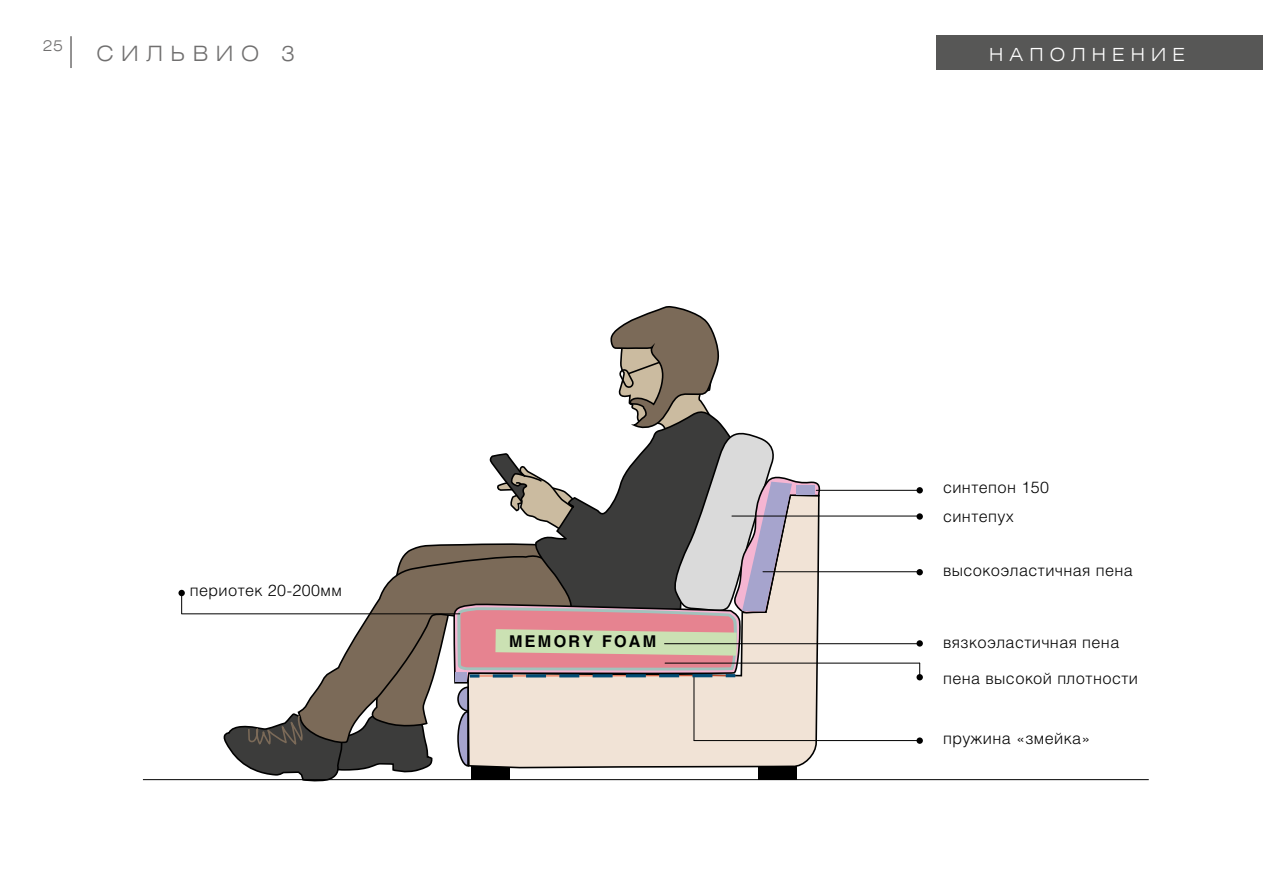
<style>
.page{position:relative;width:1263px;height:893px;background:#fff}
.page>*{position:absolute;margin:0;border:0;box-sizing:border-box;transform-origin:0 0}
.t1{font:21px "Helios Ext Light C";letter-spacing:.36em;color:#706f6f}
.t2{font:18px "Helios Ext Light C";letter-spacing:.34em;color:#fff}
.t3{font:16.05px/28.3px "Helios Light C";letter-spacing:.025em;color:#000}
.t4{font:700 16.05px "Helios C";letter-spacing:.14em;color:#000}
.t5{font:15px "Helios Ext Light C";color:#706f6f}
</style>
<div class="page">
<div style="left:936px;top:35px;width:327px;height:35px;background:#575756"></div>
<hr style="left:143px;top:779px;width:1006px;height:1px;background:#000">
<svg style="left:221px;top:306px;width:599px;height:476px"></svg>
<div style="left:796px;top:485px;width:19px;height:9px;background:#a6a4cd"></div>
<hr style="left:664px;top:643px;width:256px;height:1px;background:#000">
<hr style="left:182px;top:613px;width:278px;height:1px;background:#000">
<hr style="left:816px;top:490px;width:104px;height:1px;background:#000">
<hr style="left:732px;top:516px;width:188px;height:1px;background:#000">
<hr style="left:665px;top:663px;width:255px;height:1px;background:#000">
<hr style="left:694px;top:740px;width:226px;height:1px;background:#000">
<hr style="left:694px;top:677px;width:1px;height:63px;background:#000">
<div style="left:916px;top:640px;width:7px;height:7px;background:#000;border-radius:50%"></div>
<div style="left:916px;top:487px;width:7px;height:6px;background:#000;border-radius:50%"></div>
<div style="left:916px;top:513px;width:7px;height:7px;background:#000;border-radius:50%"></div>
<hr style="left:763px;top:571px;width:156px;height:1px;background:#000">
<div style="left:916px;top:569px;width:7px;height:6px;background:#000;border-radius:50%"></div>
<div style="left:916px;top:674px;width:7px;height:6px;background:#000;border-radius:50%"></div>
<div style="left:916px;top:737px;width:7px;height:7px;background:#000;border-radius:50%"></div>
<div style="left:178px;top:590px;width:7px;height:6px;background:#000;border-radius:50%"></div>
<svg style="left:181px;top:596px;width:1px;height:18px"></svg>
<hr style="left:70px;top:36px;width:2px;height:32px;background:#706f6f">
<p class="t5" style="left:43px;top:36px;width:22px">25</p>
<h1 class="t1" style="left:97px;top:41px;width:200px">СИЛЬВИО 3</h1>
<p class="t3" style="left:190px;top:576px;width:153px">периотек 20-200мм</p>
<p class="t4" style="left:509px;top:632px;width:149px">MEMORY FOAM</p>
<p class="t2" style="left:989px;top:43px;width:197px">НАПОЛНЕНИЕ</p>
<p class="t3" style="left:943px;top:473px;width:108px">синтепон 150 синтепух</p>
<p class="t3" style="left:943px;top:556px;width:191px">высокоэластичная пена</p>
<p class="t3" style="left:943px;top:628px;width:178px">вязкоэластичная пена</p>
<p class="t3" style="left:943px;top:664px;width:196px">пена высокой плотности</p>
<p class="t3" style="left:943px;top:724px;width:149px">пружина «змейка»</p>
</div>
